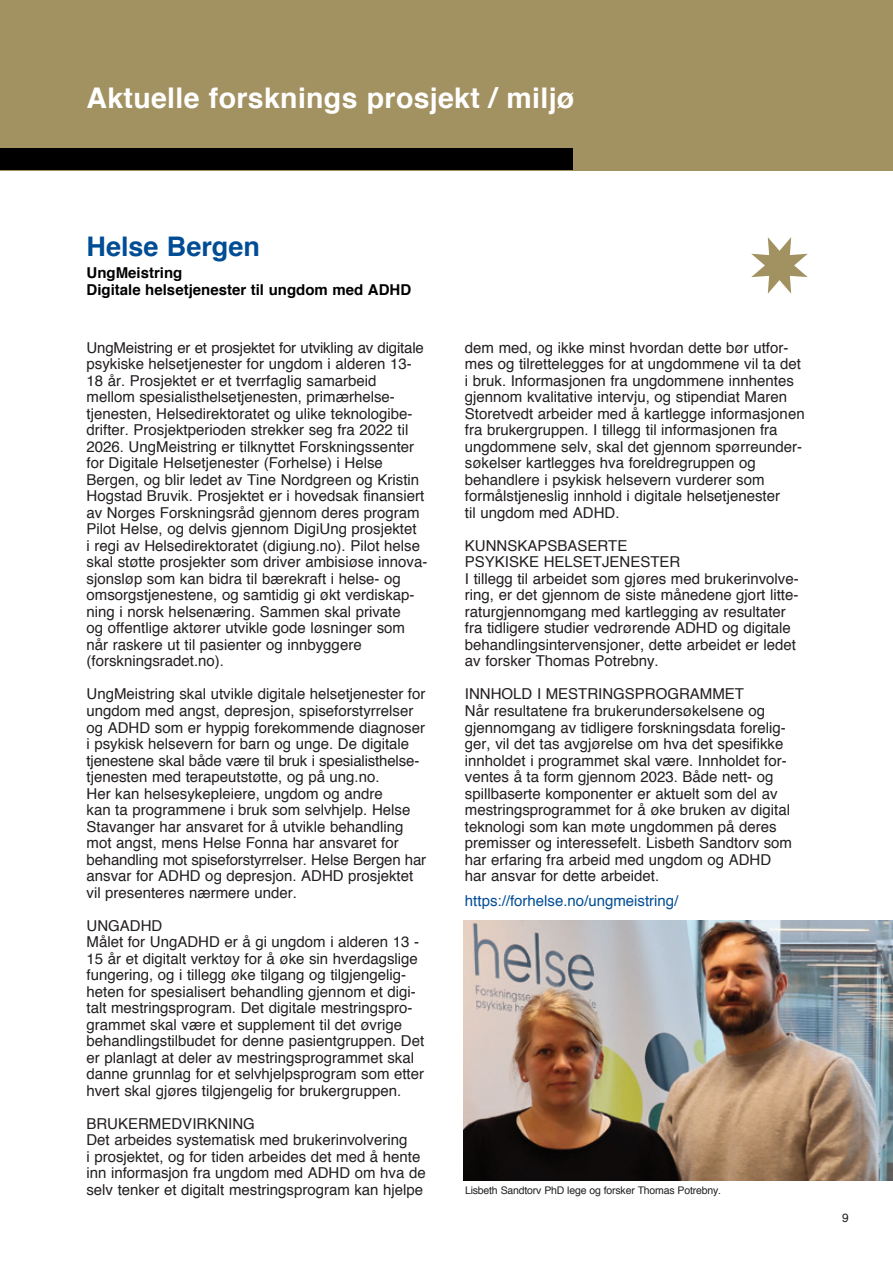
<style>
.page{position:relative;width:893px;height:1263px;background:#fff}
.page>*{position:absolute;margin:0;border:0;box-sizing:border-box;transform-origin:0 0}
.t1{font:700 28.5px "Helvetica";letter-spacing:.01em;color:#fff}
.t2{font:700 27px "Helvetica";color:#014d95}
.t3{font:15px/16.5px "Helvetica";color:#231f20}
.t4{font:700 15px/16.5px "Helvetica";color:#000}
.t5{font:15px "Helvetica";color:#014d95}
.t6{font:12px "Helvetica";color:#231f20}
.t7{font:10.5px "Helvetica";letter-spacing:-.015em;color:#231f20}
</style>
<div class="page">
<div style="left:0;top:0;width:893px;height:170px;background:#a29161"></div>
<div style="left:0;top:149px;width:573px;height:21px;background:#000"></div>
<img style="left:463px;top:920px;width:430px;height:260px">
<svg style="left:751px;top:237px;width:57px;height:57px"></svg>
<h1 class="t1" style="left:87px;top:86px;width:489px">Aktuelle forsknings prosjekt / miljø</h1>
<h2 class="t2" style="left:87px;top:235px;width:175px">Helse Bergen</h2>
<p class="t4" style="left:87px;top:266px;width:326px">UngMeistring<br>Digitale helsetjenester til ungdom med ADHD</p>
<p class="t3" style="left:87px;top:341px;width:342px">ungMeistring er et prosjektet for utvikling av digitale psykiske helsetjenester for ungdom i alderen 13- 18 år. Prosjektet er et tverrfaglig samarbeid mellom spesialisthelsetjenesten, primærhelse - tjenesten, Helsedirektoratet og ulike teknologi be - drifter. Prosjektperioden strekker seg fra 2022 til 2026. ungMeistring er tilknyttet Forskningssenter for Digitale Helsetjenester (Forhelse) i Helse bergen, og blir ledet av Tine nordgreen og Kristin Hogstad bruvik. Prosjektet er i hovedsak finansiert av norges Forskningsråd gjennom deres program Pilot Helse, og delvis gjennom Digiung prosjektet<br>i regi av Helsedirektoratet (digiung.no). Pilot helse skal støtte prosjekter som driver ambisiøse innova&shy;sjonsløp som kan bidra til bærekraft i helse- og omsorgstjenestene, og samtidig gi økt verdiskap&shy;ning i norsk helsenæring. Sammen skal private<br>og offentlige aktører utvikle gode løsninger som når raskere ut til pasienter og innbyggere (forskningsradet.no).</p>
<p class="t3" style="left:87px;top:687px;width:341px">ungMeistring skal utvikle digitale helsetjenester for ungdom med angst, depresjon, spiseforstyrrelser og ADHD som er hyppig forekommende diagnoser i psykisk helsevern for barn og unge. De digitale tjenestene skal både være til bruk i spesialisthelse - tjenesten med terapeutstøtte, og på ung.no.<br>Her kan helsesykepleiere, ungdom og andre<br>kan ta programmene i bruk som selvhjelp. Helse Stavanger har ansvaret for å utvikle behandling mot angst, mens Helse Fonna har ansvaret for behandling mot spiseforstyrrelser. Helse bergen har ansvar for ADHD og depresjon. ADHD prosjektet vil presenteres nærmere under.</p>
<p class="t3" style="left:86px;top:918px;width:339px">ungADHD<br>Målet for ungADHD er å gi ungdom i alderen 13 - 15 år et digitalt verktøy for å øke sin hverdagslige fungering, og i tillegg øke tilgang og tilgjengelig - heten for spesialisert behandling gjennom et digi&shy;talt mestringsprogram. Det digitale mestringspro&shy;grammet skal være et supplement til det øvrige behandlingstilbudet for denne pasientgruppen. Det er planlagt at deler av mestringsprogrammet skal danne grunnlag for et selvhjelpsprogram som etter hvert skal gjøres tilgjengelig for brukergruppen.</p>
<p class="t3" style="left:86px;top:1116px;width:341px">bruKerMeDvIrKnIng<br>Det arbeides systematisk med brukerinvolvering<br>i prosjektet, og for tiden arbeides det med å hente inn informasjon fra ungdom med ADHD om hva de selv tenker et digitalt mestringsprogram kan hjelpe</p>
<p class="t3" style="left:465px;top:341px;width:341px">dem med, og ikke minst hvordan dette bør utfor&shy;mes og tilrettelegges for at ungdommene vil ta det i bruk. Informasjonen fra ungdommene innhentes gjennom kvalitative intervju, og stipendiat Maren Storetvedt arbeider med å kartlegge informasjonen fra brukergruppen. I tillegg til informasjonen fra ungdommene selv, skal det gjennom spørreunder&shy;søkelser kartlegges hva foreldregruppen og behandlere i psykisk helsevern vurderer som formålstjeneslig innhold i digitale helsetjenester<br>til ungdom med ADHD.</p>
<p class="t3" style="left:465px;top:539px;width:335px">KunnSKAPSbASerTe<br>PSyKISKe HeLSeTjeneSTer<br>I tillegg til arbeidet som gjøres med brukerinvolve&shy;ring, er det gjennom de siste månedene gjort litte&shy;raturgjennomgang med kartlegging av resultater fra tidligere studier vedrørende ADHD og digitale behandlingsintervensjoner, dette arbeidet er ledet av forsker Thomas Potrebny.</p>
<p class="t3" style="left:465px;top:687px;width:329px">InnHoLD I MeSTrIngSProgrAMMeT<br>når resultatene fra brukerundersøkelsene og gjennomgang av tidligere forskningsdata forelig&shy;ger, vil det tas avgjørelse om hva det spesifikke innholdet i programmet skal være. Innholdet for&shy;ventes å ta form gjennom 2023. både nett- og spillbaserte komponenter er aktuelt som del av mestringsprogrammet for å øke bruken av digital teknologi som kan møte ungdommen på deres premisser og interessefelt. Lisbeth Sandtorv som har erfaring fra arbeid med ungdom og ADHD har ansvar for dette arbeidet.</p>
<p class="t5" style="left:465px;top:894px;width:215px">https://forhelse.no/ungmeistring/</p>
<p class="t7" style="left:465px;top:1186px;width:258px">Lisbeth Sandtorv PhD lege og forsker Thomas Potrebny.</p>
<p class="t6" style="left:842px;top:1213px;width:8px">9</p>
</div>
